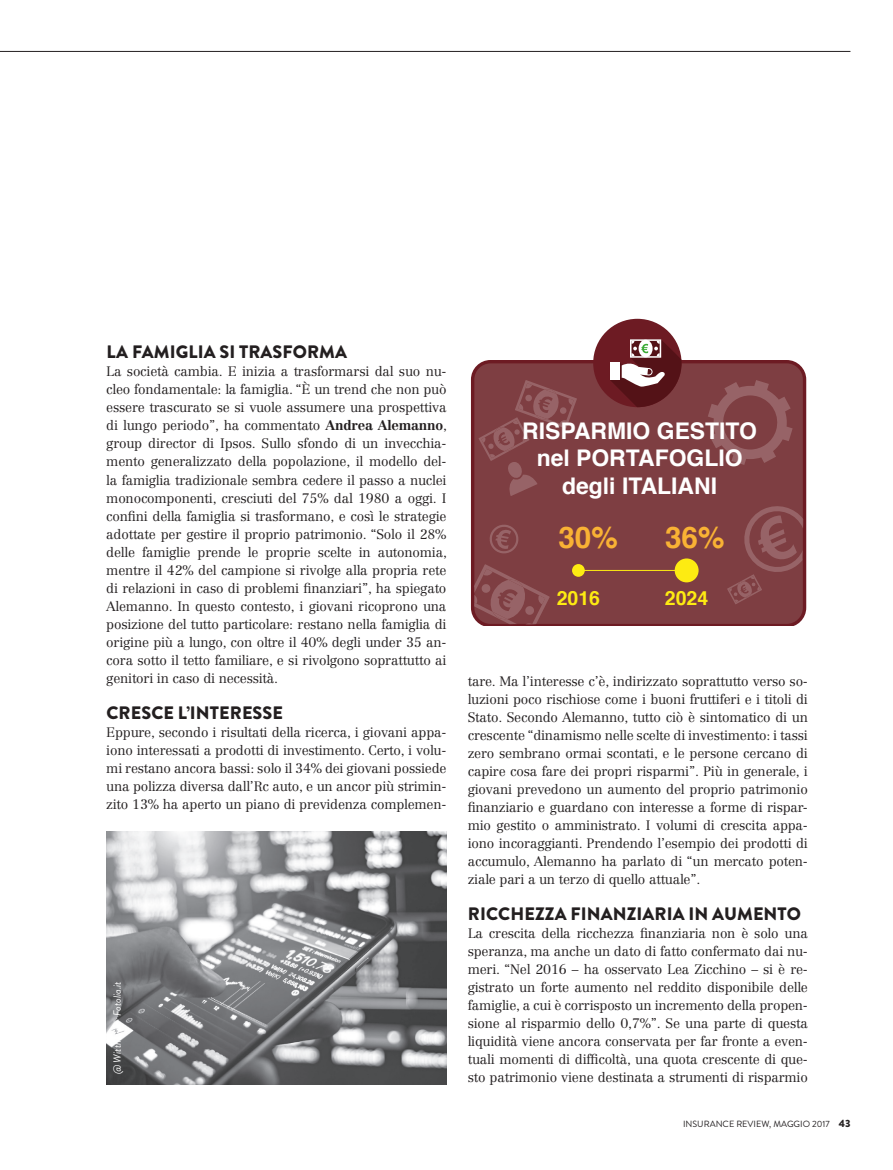
<style>
.page{position:relative;width:893px;height:1170px;background:#fff}
.page>*{position:absolute;margin:0;border:0;box-sizing:border-box;transform-origin:0 0}
.t1{font:700 29.7px "Helvetica";color:#f9b234}
.t2{font:700 22.95px/27.5px "Helvetica";color:#fff;text-align:center}
.t3{font:700 19.5px "Helvetica";color:#fdeb12}
.t4{font:900 18px "Brandon Grotesque";letter-spacing:.005em;color:#231f20}
.t5{font:300 13.5px/18px "Centennial LT Std";letter-spacing:-.015em;color:#231f20;text-align:justify}
.t6{font:italic 10.5px "Brandon Grotesque";color:#fff}
.t7{font:9px "Brandon Grotesque";color:#231f20}
.s1{font-weight:700}
.s2{font-weight:900;font-size:10.5px}
</style>
<div class="page">
<hr style="left:0;top:51px;width:850px;height:1px;background:#231f20">
<img style="left:106px;top:831px;width:340px;height:253px">
<div style="left:471px;top:360px;width:335px;height:265px;background:#7e3e42"></div>
<svg style="left:474px;top:564px;width:76px;height:60px;background:#864a4e"></svg>
<div style="left:572px;top:564px;width:13px;height:12px;background:#fdeb12;border-radius:50%"></div>
<div style="left:675px;top:558px;width:24px;height:24px;background:#fdeb12;border-radius:50%"></div>
<hr style="left:578px;top:570px;width:103px;height:1px;background:#fdeb12">
<svg style="left:708px;top:380px;width:85px;height:85px;background:#864b4f"></svg>
<svg style="left:727px;top:506px;width:76px;height:98px;background:#84464a"></svg>
<svg style="left:490px;top:524px;width:28px;height:29px"></svg>
<svg style="left:479px;top:380px;width:98px;height:116px;background:#824549"></svg>
<div style="left:593px;top:319px;width:88px;height:88px;background:#6d1b23;border-radius:50%"></div>
<svg style="left:610px;top:339px;width:71px;height:68px"></svg>
<p class="t4" style="left:106px;top:339px;width:242px">LA FAMIGLIA SI TRASFORMA</p>
<p class="t5" style="left:106px;top:363px;width:342px">La società cambia. E inizia a trasformarsi dal suo nu&shy;cleo fondamentale: la famiglia. “È un trend che non può essere trascurato se si vuole assumere una prospettiva di lungo periodo”, ha commentato <span class="s1">Andrea Alemanno</span>, group director di Ipsos. Sullo sfondo di un invecchia&shy;mento generalizzato della popolazione, il modello del&shy;la famiglia tradizionale sembra cedere il passo a nuclei monocomponenti, cresciuti del 75% dal 1980 a oggi. I confini della famiglia si trasformano, e così le strategie adottate per gestire il proprio patrimonio. “Solo il 28% delle famiglie prende le proprie scelte in autonomia, mentre il 42% del campione si rivolge alla propria rete di relazioni in caso di problemi finanziari”, ha spiegato Alemanno. In questo contesto, i giovani ricoprono una posizione del tutto particolare: restano nella famiglia di origine più a lungo, con oltre il 40% degli under 35 an&shy;cora sotto il tetto familiare, e si rivolgono soprattutto ai genitori in caso di necessità.</p>
<p class="t4" style="left:106px;top:699px;width:178px">CRESCE L’INTERESSE</p>
<p class="t5" style="left:106px;top:723px;width:342px">Eppure, secondo i risultati della ricerca, i giovani appa&shy;iono interessati a prodotti di investimento. Certo, i volu&shy;mi restano ancora bassi: solo il 34% dei giovani possiede una polizza diversa dall’Rc auto, e un ancor più strimin&shy;zito 13% ha aperto un piano di previdenza complemen-</p>
<p class="t6" style="left:110px;top:1074px;width:94px;rotate:-90deg">@ Witthaya – Fotolia.it</p>
<p class="t2" style="left:522px;top:417px;width:236px">RISPARMIO GESTITO nel PORTAFOGLIO degli ITALIANI</p>
<p class="t1" style="left:558px;top:513px;width:61px">30%</p>
<p class="t1" style="left:665px;top:513px;width:61px">36%</p>
<p class="t3" style="left:557px;top:582px;width:45px">2016</p>
<p class="t3" style="left:665px;top:582px;width:45px">2024</p>
<p class="t5" style="left:468px;top:672px;width:342px">tare. Ma l’interesse c’è, indirizzato soprattutto verso so&shy;luzioni poco rischiose come i buoni fruttiferi e i titoli di Stato. Secondo Alemanno, tutto ciò è sintomatico di un crescente “dinamismo nelle scelte di investimento: i tassi zero sembrano ormai scontati, e le persone cercano di capire cosa fare dei propri risparmi”. Più in generale, i giovani prevedono un aumento del proprio patrimonio finanziario e guardano con interesse a forme di rispar&shy;mio gestito o amministrato. I volumi di crescita appa&shy;iono incoraggianti. Prendendo l’esempio dei prodotti di accumulo, Alemanno ha parlato di “un mercato poten&shy;ziale pari a un terzo di quello attuale”.</p>
<p class="t4" style="left:468px;top:901px;width:335px">RICCHEZZA FINANZIARIA IN AUMENTO</p>
<p class="t5" style="left:468px;top:924px;width:342px">La crescita della ricchezza finanziaria non è solo una speranza, ma anche un dato di fatto confermato dai nu&shy;meri. “Nel 2016 – ha osservato Lea Zicchino – si è re&shy;gistrato un forte aumento nel reddito disponibile delle famiglie, a cui è corrisposto un incremento della propen&shy;sione al risparmio dello 0,7%”. Se una parte di questa liquidità viene ancora conservata per far fronte a even&shy;tuali momenti di difficoltà, una quota crescente di que&shy;sto patrimonio viene destinata a strumenti di risparmio</p>
<p class="t7" style="left:683px;top:1117px;width:169px">INSURANCE REVIEW, MAGGIO 2017 <span class="s2">43</span></p>
</div>
